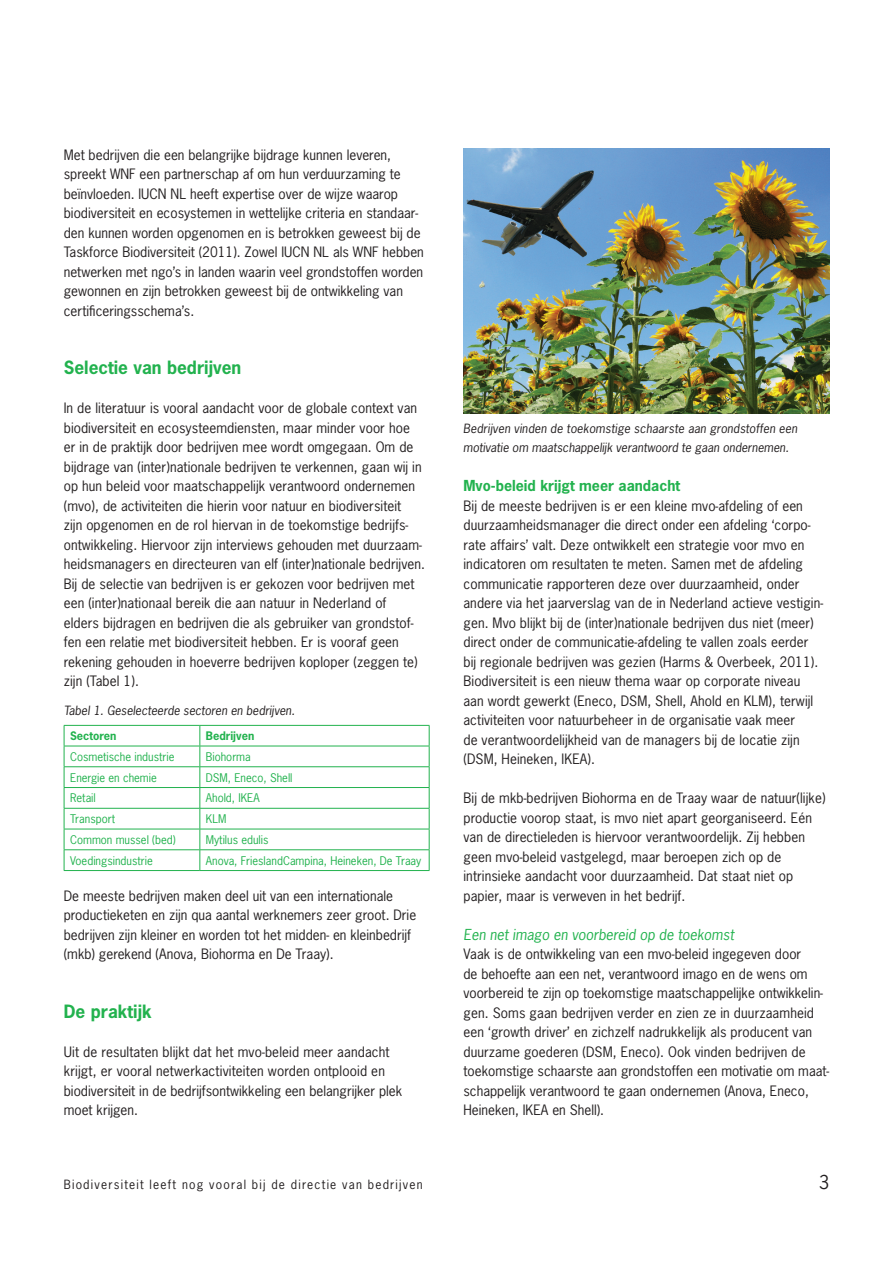
<style>
.page{position:relative;width:893px;height:1263px;background:#fff}
.page>*{position:absolute;margin:0;border:0;box-sizing:border-box;transform-origin:0 0}
.t1{font:18px "News Gothic Std";color:#231f20}
.t2{font:700 17.25px "News Gothic Std";color:#22b24e}
.t3{font:italic 14.25px "News Gothic Std";color:#22b24e}
.t4{font:700 14.25px "News Gothic Std";color:#22b24e}
.t5{font:13.5px/19.5px "News Gothic Std";letter-spacing:.005em;color:#231f20}
.t6{font:italic 12px/19.5px "News Gothic Std";color:#231f20}
.t7{font:12px "News Gothic Std";letter-spacing:.1em;color:#231f20}
.t8{font:11.25px "News Gothic Std";color:#22b24e}
.t9{font:700 11.1px "News Gothic Std";color:#22b24e}
</style>
<div class="page">
<hr style="left:64px;top:725px;width:136px;height:1px;background:#22b24e">
<hr style="left:200px;top:725px;width:229px;height:1px;background:#22b24e">
<hr style="left:64px;top:746px;width:136px;height:1px;background:#22b24e">
<hr style="left:200px;top:746px;width:229px;height:1px;background:#22b24e">
<hr style="left:64px;top:766px;width:136px;height:1px;background:#22b24e">
<hr style="left:200px;top:766px;width:229px;height:1px;background:#22b24e">
<hr style="left:64px;top:787px;width:136px;height:1px;background:#22b24e">
<hr style="left:200px;top:787px;width:229px;height:1px;background:#22b24e">
<hr style="left:64px;top:808px;width:136px;height:1px;background:#22b24e">
<hr style="left:200px;top:808px;width:229px;height:1px;background:#22b24e">
<hr style="left:64px;top:829px;width:136px;height:1px;background:#22b24e">
<hr style="left:200px;top:829px;width:229px;height:1px;background:#22b24e">
<hr style="left:64px;top:849px;width:136px;height:1px;background:#22b24e">
<svg style="left:64px;top:726px;width:1px;height:144px"></svg>
<hr style="left:200px;top:849px;width:229px;height:1px;background:#22b24e">
<svg style="left:200px;top:726px;width:1px;height:144px"></svg>
<svg style="left:429px;top:726px;width:1px;height:144px"></svg>
<hr style="left:64px;top:870px;width:136px;height:1px;background:#22b24e">
<hr style="left:200px;top:870px;width:229px;height:1px;background:#22b24e">
<img style="left:463px;top:149px;width:366px;height:264px">
<p class="t5" style="left:64px;top:145px;width:362px">Met bedrijven die een belangrijke bijdrage kunnen leveren, spreekt WNF een partnerschap af om hun verduurzaming te beïnvloeden. IUCN NL heeft expertise over de wijze waarop biodiversiteit en ecosystemen in wettelijke criteria en standaar&shy;den kunnen worden opgenomen en is betrokken geweest bij de Taskforce Biodiversiteit (2011). Zowel IUCN NL als WNF hebben netwerken met ngo’s in landen waarin veel grondstoffen worden gewonnen en zijn betrokken geweest bij de ontwikkeling van certificeringsschema’s.</p>
<p class="t2" style="left:64px;top:356px;width:179px">Selectie van bedrijven</p>
<p class="t5" style="left:64px;top:398px;width:363px">In de literatuur is vooral aandacht voor de globale context van biodiversiteit en ecosysteemdiensten, maar minder voor hoe<br>er in de praktijk door bedrijven mee wordt omgegaan. Om de bijdrage van (inter)nationale bedrijven te verkennen, gaan wij in op hun beleid voor maatschappelijk verantwoord ondernemen (mvo), de activiteiten die hierin voor natuur en biodiversiteit<br>zijn opgenomen en de rol hiervan in de toekomstige bedrijfs&shy;ontwikkeling. Hiervoor zijn interviews gehouden met duurzaam&shy;heidsmanagers en directeuren van elf (inter)nationale bedrijven.<br>Bij de selectie van bedrijven is er gekozen voor bedrijven met een (inter)nationaal bereik die aan natuur in Nederland of elders bijdragen en bedrijven die als gebruiker van grondstof&shy;fen een relatie met biodiversiteit hebben. Er is vooraf geen rekening gehouden in hoeverre bedrijven koploper (zeggen te) zijn (Tabel 1).</p>
<p class="t6" style="left:64px;top:701px;width:233px">Tabel 1. Geselecteerde sectoren en bedrijven.</p>
<p class="t9" style="left:70px;top:728px;width:48px">Sectoren</p>
<p class="t9" style="left:206px;top:728px;width:50px">Bedrijven</p>
<p class="t8" style="left:70px;top:749px;width:106px">Cosmetische industrie</p>
<p class="t8" style="left:206px;top:749px;width:46px">Biohorma</p>
<p class="t8" style="left:70px;top:770px;width:88px">Energie en chemie</p>
<p class="t8" style="left:206px;top:770px;width:88px">DSM, Eneco, Shell</p>
<p class="t8" style="left:70px;top:791px;width:27px">Retail</p>
<p class="t8" style="left:206px;top:791px;width:55px">Ahold, IKEA</p>
<p class="t8" style="left:70px;top:811px;width:47px">Transport</p>
<p class="t8" style="left:206px;top:811px;width:22px">KLM</p>
<p class="t8" style="left:70px;top:832px;width:107px">Common mussel (bed)</p>
<p class="t8" style="left:206px;top:832px;width:64px">Mytilus edulis</p>
<p class="t8" style="left:70px;top:853px;width:84px">Voedingsindustrie</p>
<p class="t8" style="left:206px;top:853px;width:217px">Anova, FrieslandCampina, Heineken, De Traay</p>
<p class="t5" style="left:64px;top:886px;width:354px">De meeste bedrijven maken deel uit van een internationale productieketen en zijn qua aantal werknemers zeer groot. Drie bedrijven zijn kleiner en worden tot het midden- en kleinbedrijf (mkb) gerekend (Anova, Biohorma en De Traay).</p>
<p class="t2" style="left:64px;top:1000px;width:89px">De praktijk</p>
<p class="t5" style="left:64px;top:1042px;width:340px">Uit de resultaten blijkt dat het mvo-beleid meer aandacht krijgt, er vooral netwerkactiviteiten worden ontplooid en biodiversiteit in de bedrijfsontwikkeling een belangrijker plek moet krijgen.</p>
<p class="t6" style="left:463px;top:419px;width:336px">Bedrijven vinden de toekomstige schaarste aan grondstoffen een motivatie om maatschappelijk verantwoord te gaan ondernemen.</p>
<p class="t4" style="left:463px;top:476px;width:218px">Mvo-beleid krijgt meer aandacht</p>
<p class="t5" style="left:463px;top:496px;width:361px">Bij de meeste bedrijven is er een kleine mvo-afdeling of een duurzaamheidsmanager die direct onder een afdeling ‘corpo&shy;rate affairs’ valt. Deze ontwikkelt een strategie voor mvo en indicatoren om resultaten te meten. Samen met de afdeling communicatie rapporteren deze over duurzaamheid, onder andere via het jaarverslag van de in Nederland actieve vestigin&shy;gen. Mvo blijkt bij de (inter)nationale bedrijven dus niet (meer) direct onder de communicatie-afdeling te vallen zoals eerder bij regionale bedrijven was gezien (Harms &amp; Overbeek, 2011).<br>Biodiversiteit is een nieuw thema waar op corporate niveau aan wordt gewerkt (Eneco, DSM, Shell, Ahold en KLM), terwijl activiteiten voor natuurbeheer in de organisatie vaak meer<br>de verantwoordelijkheid van de managers bij de locatie zijn (DSM, Heineken, IKEA).</p>
<p class="t5" style="left:463px;top:788px;width:364px">Bij de mkb-bedrijven Biohorma en de Traay waar de natuur(lijke) productie voorop staat, is mvo niet apart georganiseerd. Eén van de directieleden is hiervoor verantwoordelijk. Zij hebben geen mvo-beleid vastgelegd, maar beroepen zich op de intrinsieke aandacht voor duurzaamheid. Dat staat niet op papier, maar is verweven in het bedrijf.</p>
<p class="t3" style="left:463px;top:925px;width:272px">Een net imago en voorbereid op de toekomst</p>
<p class="t5" style="left:463px;top:944px;width:367px">Vaak is de ontwikkeling van een mvo-beleid ingegeven door<br>de behoefte aan een net, verantwoord imago en de wens om voorbereid te zijn op toekomstige maatschappelijke ontwikkelin&shy;gen. Soms gaan bedrijven verder en zien ze in duurzaamheid een ‘growth driver’ en zichzelf nadrukkelijk als producent van duurzame goederen (DSM, Eneco). Ook vinden bedrijven de toekomstige schaarste aan grondstoffen een motivatie om maat&shy;schappelijk verantwoord te gaan ondernemen (Anova, Eneco, Heineken, IKEA en Shell).</p>
<p class="t7" style="left:64px;top:1176px;width:360px">Biodiversiteit leeft nog vooral bij de directie van bedrijven</p>
<h1 class="t1" style="left:819px;top:1171px;width:12px">3</h1>
</div>
